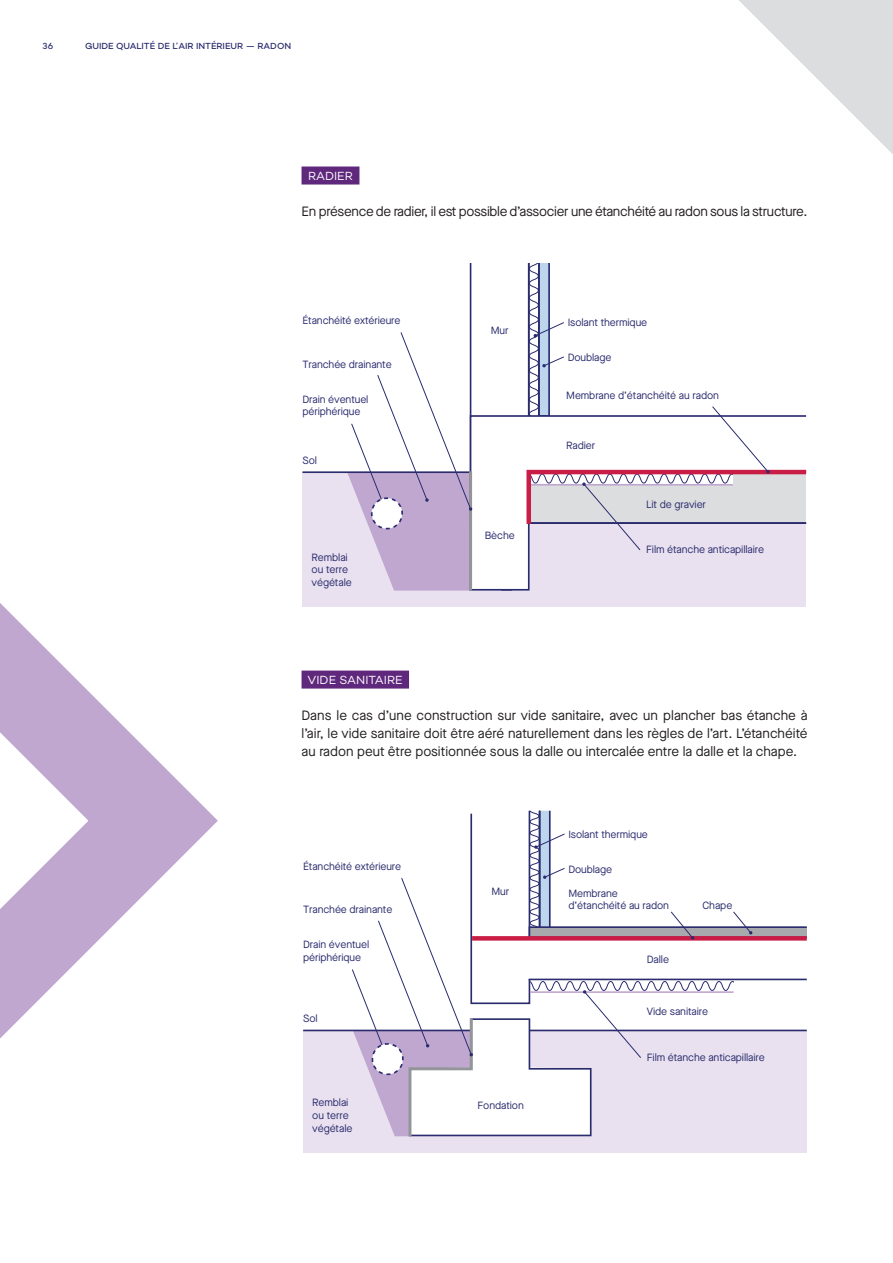
<style>
.page{position:relative;width:893px;height:1263px;background:#fff}
.page>*{position:absolute;margin:0;border:0;box-sizing:border-box;transform-origin:0 0}
.t1{font:13.5px/18px "Maison Neue";letter-spacing:-.02em;color:#231f20;text-align:justify}
.t2{font:12px "Campton";color:#fff}
.t3{font:10.5px/12.6px "Maison Neue";letter-spacing:-.01em;color:#2a2c6e}
.t4{font:500 9px "Campton";color:#2a2c6e}
</style>
<div class="page">
<div style="left:302px;top:167px;width:57px;height:18px;background:#5f287c"></div>
<div style="left:302px;top:671px;width:107px;height:18px;background:#5f287c"></div>
<svg style="left:0;top:603px;width:218px;height:436px"></svg>
<svg style="left:330px;top:0;width:563px;height:264px"></svg>
<div style="left:302px;top:472px;width:504px;height:135px;background:#e9e1ef"></div>
<hr style="left:302px;top:471px;width:169px;height:2px;background:#2a2c6e">
<svg style="left:347px;top:264px;width:460px;height:327px"></svg>
<div style="left:303px;top:1030px;width:504px;height:123px;background:#e9e1ef"></div>
<hr style="left:529px;top:1030px;width:278px;height:1px;background:#2a2c6e">
<hr style="left:303px;top:1030px;width:168px;height:1px;background:#2a2c6e">
<hr style="left:529px;top:978px;width:278px;height:2px;background:#2a2c6e">
<div style="left:529px;top:927px;width:278px;height:10px;background:#a8a9ad"></div>
<div style="left:529px;top:926px;width:279px;height:12px;border:2px solid #2a2c6e"></div>
<hr style="left:472px;top:936px;width:335px;height:4px;background:#c91d46">
<svg style="left:352px;top:811px;width:401px;height:326px"></svg>
<p class="t4" style="left:43px;top:41px;width:12px">36</p>
<p class="t4" style="left:85px;top:41px;width:208px">GUIDE QUALITÉ DE L’ AIR INTÉRIEUR — RADON</p>
<p class="t2" style="left:308px;top:168px;width:46px">RADIER</p>
<p class="t1" style="left:302px;top:202px;width:507px">En présence de radier, il est possible d’associer une étanchéité au radon sous la structure.</p>
<p class="t3" style="left:302px;top:314px;width:100px">Étanchéité extérieure</p>
<p class="t3" style="left:302px;top:358px;width:91px">Tranchée drainante</p>
<p class="t3" style="left:491px;top:324px;width:19px">Mur</p>
<p class="t3" style="left:568px;top:316px;width:81px">Isolant thermique</p>
<p class="t3" style="left:568px;top:351px;width:45px">Doublage</p>
<p class="t3" style="left:302px;top:393px;width:68px">Drain éventuel périphérique</p>
<p class="t3" style="left:566px;top:389px;width:154px">Membrane d’étanchéité au radon</p>
<p class="t3" style="left:302px;top:454px;width:16px">Sol</p>
<p class="t3" style="left:312px;top:550px;width:42px">Remblai ou terre végétale</p>
<p class="t3" style="left:485px;top:529px;width:31px">Bèche</p>
<p class="t3" style="left:566px;top:438px;width:31px">Radier</p>
<p class="t3" style="left:646px;top:498px;width:61px">Lit de gravier</p>
<p class="t3" style="left:646px;top:543px;width:120px">Film étanche anticapillaire</p>
<p class="t2" style="left:308px;top:672px;width:97px">VIDE SANITAIRE</p>
<p class="t1" style="left:302px;top:706px;width:507px">Dans le cas d’une construction sur vide sanitaire, avec un plancher bas étanche à l’air, le vide sanitaire doit être aéré naturellement dans les règles de l’art. L’étanchéité au radon peut être positionnée sous la dalle ou intercalée entre la dalle et la chape.</p>
<p class="t3" style="left:303px;top:860px;width:100px">Étanchéité extérieure</p>
<p class="t3" style="left:303px;top:903px;width:91px">Tranchée drainante</p>
<p class="t3" style="left:303px;top:938px;width:68px">Drain éventuel périphérique</p>
<p class="t3" style="left:303px;top:1012px;width:16px">Sol</p>
<p class="t3" style="left:312px;top:1096px;width:42px">Remblai ou terre végétale</p>
<p class="t3" style="left:491px;top:885px;width:19px">Mur</p>
<p class="t3" style="left:478px;top:1099px;width:48px">Fondation</p>
<p class="t3" style="left:568px;top:828px;width:81px">Isolant thermique</p>
<p class="t3" style="left:568px;top:863px;width:45px">Doublage</p>
<p class="t3" style="left:568px;top:886px;width:102px">Membrane d’étanchéité au radon</p>
<p class="t3" style="left:647px;top:953px;width:24px">Dalle</p>
<p class="t3" style="left:703px;top:899px;width:31px">Chape</p>
<p class="t3" style="left:647px;top:1005px;width:63px">Vide sanitaire</p>
<p class="t3" style="left:647px;top:1051px;width:120px">Film étanche anticapillaire</p>
</div>
